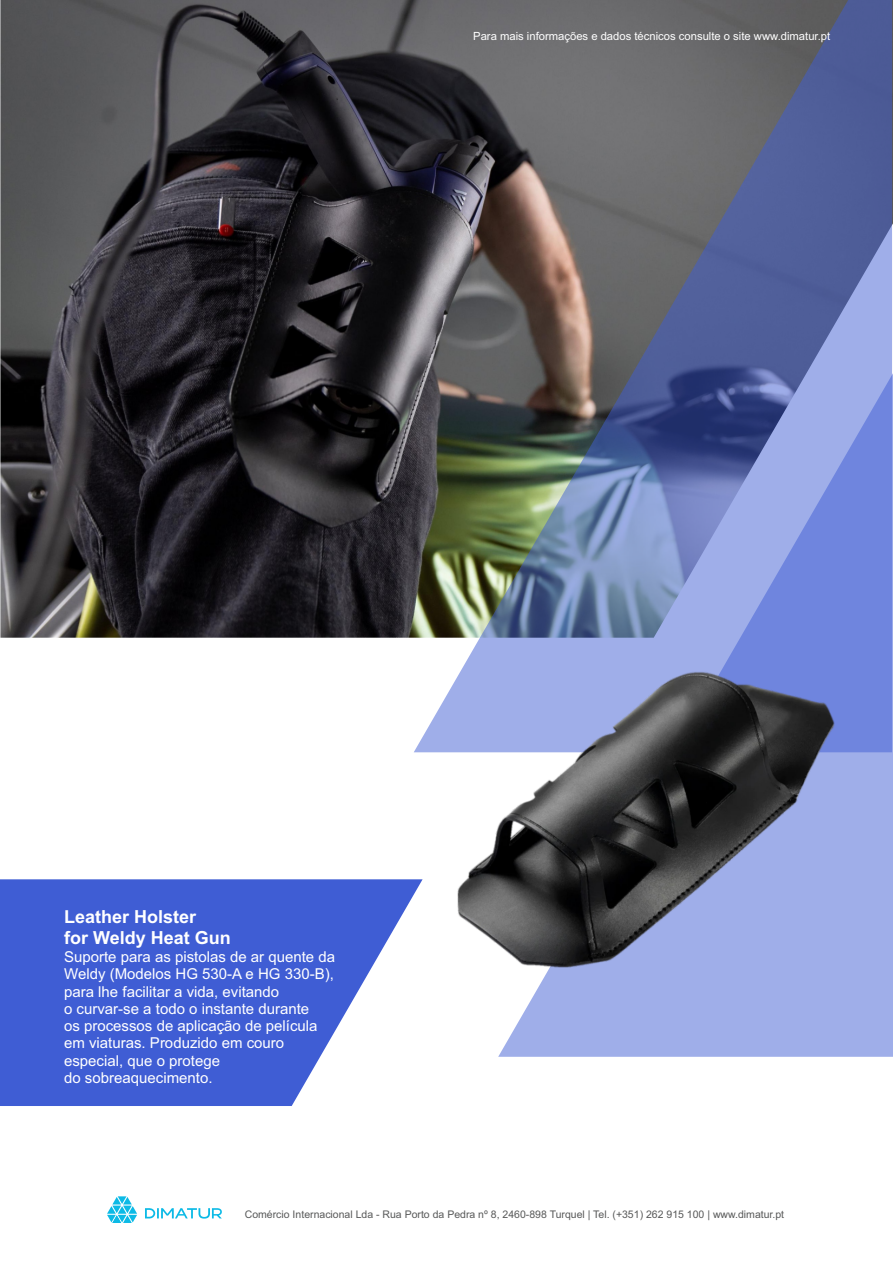
<style>
.page{position:relative;width:893px;height:1263px;background:#fff}
.page>*{position:absolute;margin:0;border:0;box-sizing:border-box;transform-origin:0 0}
.t1{font:700 18px/20.7px "Arial";color:#fff}
.t2{font:15px/17.2px "Arial";color:#fff}
.t3{font:11.25px "Arial";color:#fff}
.t4{font:10.5px "Arial";color:#585959}
</style>
<div class="page">
<svg style="left:145px;top:1208px;width:77px;height:10px"></svg>
<svg style="left:107px;top:1196px;width:30px;height:27px"></svg>
<img style="left:0;top:0;width:893px;height:638px">
<div style="left:498px;top:373px;width:395px;height:684px;background:#9faee9"></div>
<img style="left:414px;top:0;width:478px;height:752px">
<img style="left:451px;top:671px;width:384px;height:296px">
<svg style="left:0;top:879px;width:423px;height:227px;fill:#3f5dd4"></svg>
<p class="t3" style="left:473px;top:32px;width:359px">Para mais informações e dados técnicos consulte o site www.dimatur.pt</p>
<p class="t1" style="left:64px;top:908px;width:168px">Leather Holster<br>for Weldy Heat Gun</p>
<p class="t2" style="left:64px;top:949px;width:272px">Suporte para as pistolas de ar quente da<br>Weldy (Modelos HG 530-A e HG 330-B), para lhe facilitar a vida, evitando<br>o curvar-se a todo o instante durante<br>os processos de aplicação de película em viaturas. Produzido em couro especial, que o protege<br>do sobreaquecimento.</p>
<p class="t4" style="left:245px;top:1210px;width:541px">Comércio Internacional Lda - Rua Porto da Pedra nº 8, 2460-898 Turquel | Tel. (+351) 262 915 100 | www.dimatur.pt</p>
</div>
